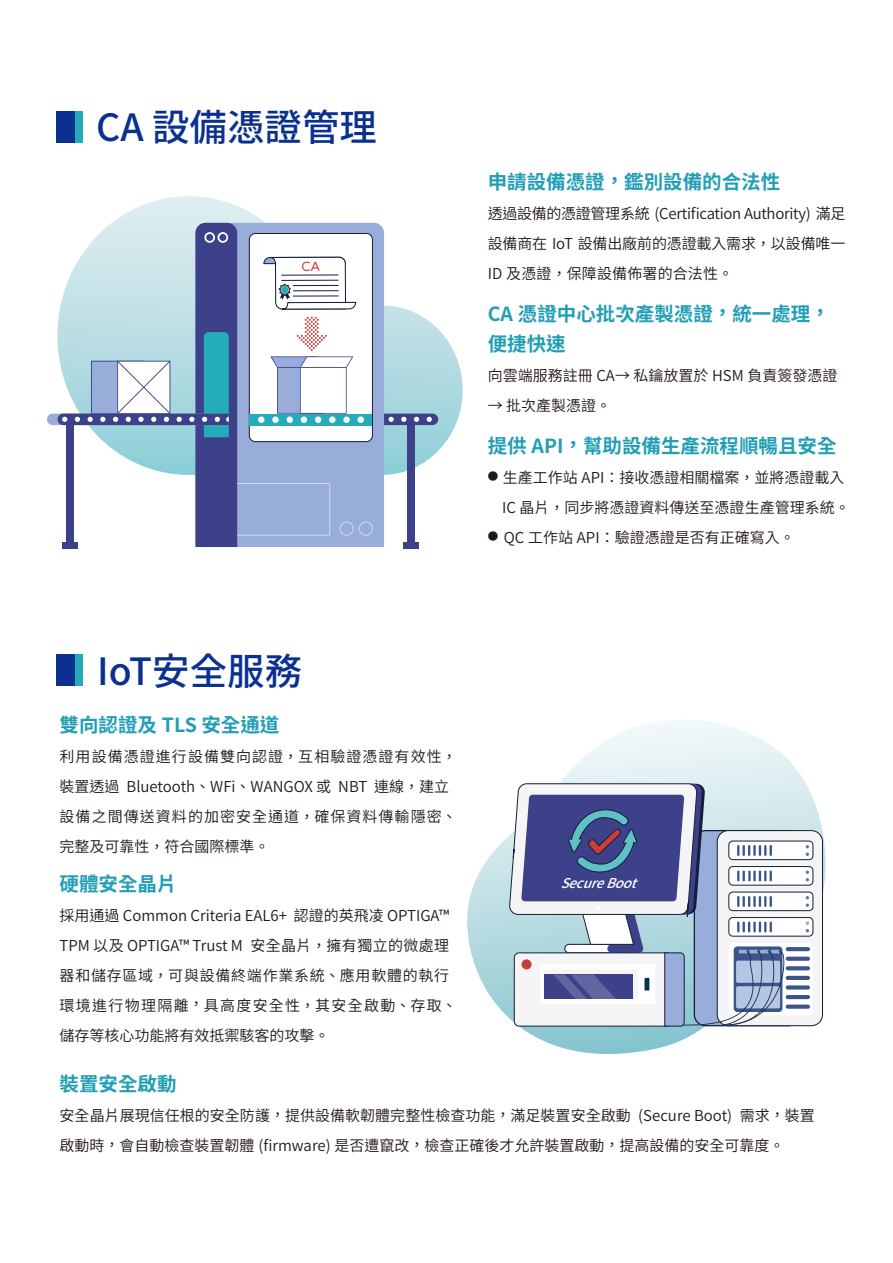
<style>
.page{position:relative;width:893px;height:1263px;background:#fff}
.page>*{position:absolute;margin:0;border:0;box-sizing:border-box;transform-origin:0 0}
.t1{font:500 37.5px "Noto Sans CJ Kjp";color:#0b3190}
.t2{font:700 19.5px/30px "Source Han Sans TWHK";color:#229eb6}
.t3{font:15px/30px "Source Han Sans TWHK";color:#221815}
.t4{font:15px/30px "Source Han Sans TWHK";letter-spacing:.07em;color:#221815}
.t5{font:italic 13.5px "Gen Jyuu Gothic P Medium";color:#fff}
.t6{font:13.5px "jf openhuninn 1.1";color:#ca3d39}
</style>
<div class="page">
<svg style="left:438px;top:329px;width:25px;height:122px"></svg>
<div style="left:404px;top:542px;width:15px;height:7px;background:#3c4189"></div>
<svg style="left:47px;top:196px;width:391px;height:351px"></svg>
<div style="left:280px;top:285px;width:9px;height:9px;border:1px solid #323334;border-radius:50%"></div>
<div style="left:281px;top:286px;width:7px;height:7px;background:#24acbb;border-radius:50%"></div>
<div style="left:250px;top:414px;width:122px;height:11px;background:#24acbb"></div>
<div style="left:358px;top:416px;width:6px;height:7px;background:#fff;border-radius:50%"></div>
<div style="left:343px;top:416px;width:7px;height:7px;background:#fff;border-radius:50%"></div>
<div style="left:329px;top:416px;width:7px;height:7px;background:#fff;border-radius:50%"></div>
<div style="left:315px;top:416px;width:6px;height:7px;background:#fff;border-radius:50%"></div>
<div style="left:301px;top:416px;width:6px;height:7px;background:#fff;border-radius:50%"></div>
<div style="left:286px;top:416px;width:7px;height:7px;background:#fff;border-radius:50%"></div>
<div style="left:272px;top:416px;width:7px;height:7px;background:#fff;border-radius:50%"></div>
<div style="left:258px;top:416px;width:7px;height:7px;background:#fff;border-radius:50%"></div>
<div style="left:62px;top:542px;width:16px;height:7px;background:#3c4189"></div>
<div style="left:56px;top:111px;width:21px;height:32px;background:#0b3190"></div>
<div style="left:75px;top:111px;width:8px;height:32px;background:#24acbb"></div>
<div style="left:56px;top:655px;width:21px;height:31px;background:#0b3190"></div>
<div style="left:75px;top:655px;width:8px;height:31px;background:#24acbb"></div>
<svg style="left:467px;top:720px;width:359px;height:334px"></svg>
<div style="left:717px;top:830px;width:105px;height:196px;background:#f5f5f5;border-radius:11px"></div>
<div style="left:717px;top:830px;width:106px;height:196px;border:1px solid #141d3b;border-radius:11px"></div>
<div style="left:729px;top:841px;width:84px;height:19px;background:#fff;border-radius:4px"></div>
<div style="left:728px;top:841px;width:85px;height:19px;border:1px solid #141d3b;border-radius:4px"></div>
<svg style="left:806px;top:845px;width:3px;height:11px"></svg>
<div style="left:729px;top:866px;width:84px;height:19px;background:#fff;border-radius:4px"></div>
<div style="left:728px;top:866px;width:85px;height:19px;border:1px solid #141d3b;border-radius:4px"></div>
<svg style="left:806px;top:870px;width:3px;height:11px"></svg>
<div style="left:729px;top:892px;width:84px;height:19px;background:#fff;border-radius:4px"></div>
<div style="left:728px;top:892px;width:85px;height:19px;border:1px solid #141d3b;border-radius:4px"></div>
<svg style="left:806px;top:896px;width:3px;height:11px"></svg>
<div style="left:729px;top:917px;width:84px;height:19px;background:#fff;border-radius:4px"></div>
<div style="left:728px;top:917px;width:85px;height:19px;border:1px solid #141d3b;border-radius:4px"></div>
<svg style="left:806px;top:921px;width:3px;height:11px"></svg>
<div style="left:729px;top:943px;width:84px;height:72px;background:#fff;border-radius:5px"></div>
<hr style="left:786px;top:947px;width:24px;height:4px;background:#3b558b;border-radius:2px">
<svg style="left:786px;top:957px;width:24px;height:4px"></svg>
<svg style="left:786px;top:966px;width:24px;height:4px"></svg>
<hr style="left:786px;top:976px;width:24px;height:4px;background:#3b558b;border-radius:2px">
<svg style="left:786px;top:985px;width:24px;height:4px"></svg>
<hr style="left:786px;top:995px;width:24px;height:4px;background:#3b558b;border-radius:2px">
<div style="left:786px;top:1004px;width:24px;height:5px;background:#3b558b;border-radius:2px"></div>
<svg style="left:509px;top:783px;width:275px;height:244px"></svg>
<div style="left:521px;top:959px;width:11px;height:10px;background:#ca3d39;border-radius:50%"></div>
<h1 class="t1" style="left:96px;top:106px;width:282px">CA 設備憑證管理</h1>
<p class="t6" style="left:301px;top:258px;width:20px">CA</p>
<h2 class="t2" style="left:488px;top:168px;width:294px">申請設備憑證，鑑別設備的合法性</h2>
<p class="t3" style="left:488px;top:199px;width:359px;text-align:justify">透過設備的憑證管理系統 (Certification Authority) 滿足設備商在 IoT 設備出廠前的憑證載入需求，以設備唯一ID 及憑證，保障設備佈署的合法性。</p>
<h2 class="t2" style="left:488px;top:300px;width:344px">CA 憑證中心批次產製憑證，統一處理，便捷快速</h2>
<p class="t3" style="left:488px;top:361px;width:351px">向雲端服務註冊 CA→ 私鑰放置於 HSM 負責簽發憑證</p>
<p class="t3" style="left:488px;top:391px;width:125px">→ 批次產製憑證。</p>
<h2 class="t2" style="left:488px;top:432px;width:350px">提供 API，幫助設備生產流程順暢且安全</h2>
<p class="t3" style="left:502px;top:463px;width:349px;text-indent:-14px"><sup>●</sup> 生產工作站 API：接收憑證相關檔案，並將憑證載入<br>IC 晶片，同步將憑證資料傳送至憑證生產管理系統。</p>
<p class="t3" style="left:488px;top:523px;width:308px"><sup>●</sup> QC 工作站 API：驗證憑證是否有正確寫入。</p>
<h1 class="t1" style="left:97px;top:650px;width:207px">IoT安全服務</h1>
<h2 class="t2" style="left:60px;top:710px;width:221px">雙向認證及 TLS 安全通道</h2>
<p class="t4" style="left:60px;top:742px;width:399px">利用設備憑證進行設備雙向認證，互相驗證憑證有效性，裝置透過 Bluetooth、WFi、WANGOX 或 NBT 連線，建立設備之間傳送資料的加密安全通道，確保資料傳輸隱密、完整及可靠性，符合國際標準。</p>
<h2 class="t2" style="left:60px;top:869px;width:118px">硬體安全晶片</h2>
<p class="t3" style="left:60px;top:901px;width:399px">採用通過 Common Criteria EAL6+ 認證的英飛凌 OPTIGA™<br>TPM 以及 OPTIGA™ Trust M 安全晶片，擁有獨立的微處理器和儲存區域，可與設備終端作業系統、應用軟體的執行環境進行物理隔離，具高度安全性，其安全啟動、存取、儲存等核心功能將有效抵禦駭客的攻擊。</p>
<h2 class="t2" style="left:60px;top:1069px;width:118px">裝置安全啟動</h2>
<p class="t3" style="left:60px;top:1101px;width:757px">安全晶片展現信任根的安全防護，提供設備軟韌體完整性檢查功能，滿足裝置安全啟動 (Secure Boot) 需求，裝置啟動時，會自動檢查裝置韌體 (firmware) 是否遭竄改，檢查正確後才允許裝置啟動，提高設備的安全可靠度。</p>
<p class="t5" style="left:560px;top:873px;width:84px">SecureBoot</p>
</div>
